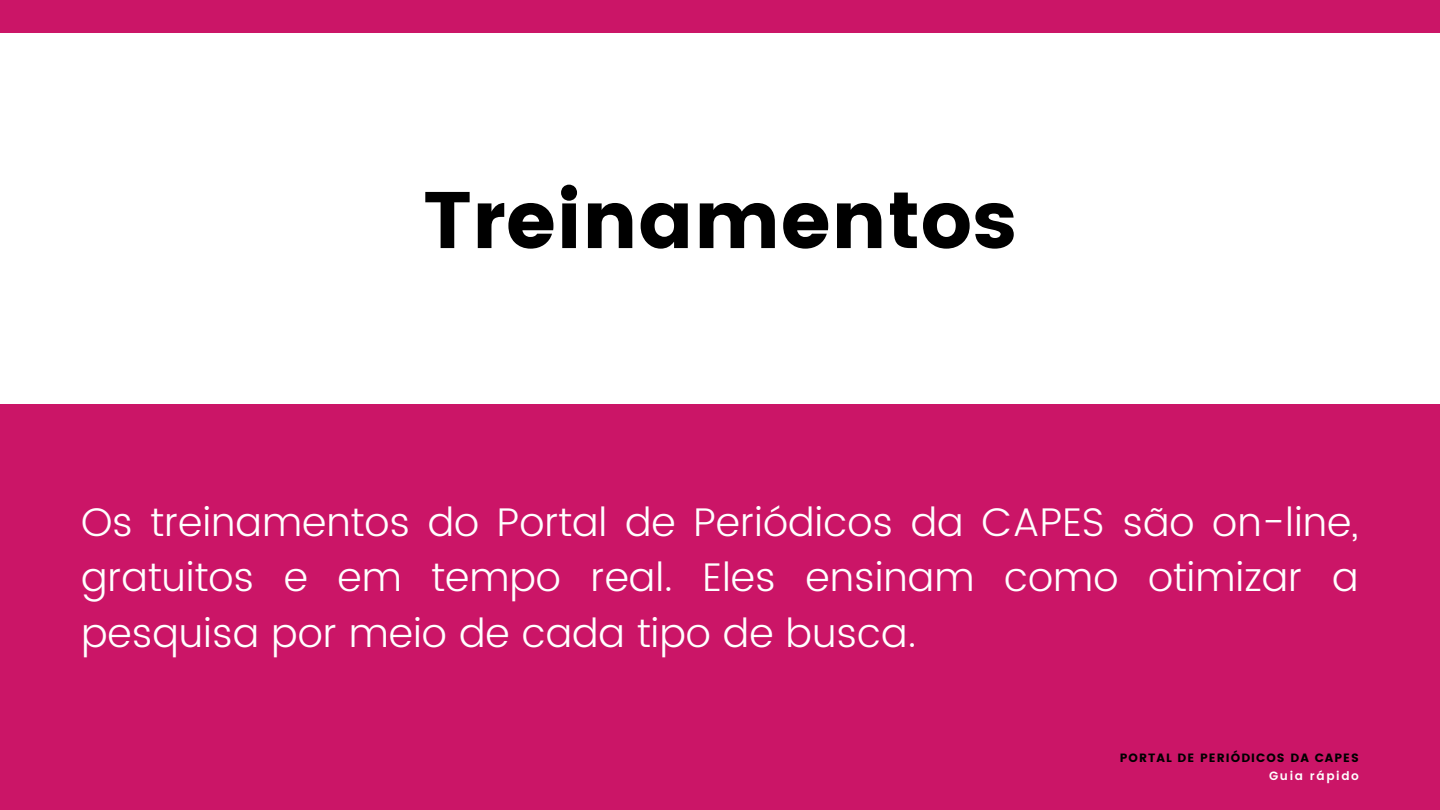
<style>
.page{position:relative;width:1440px;height:810px;background:#fff}
.page>*{position:absolute;margin:0;border:0;box-sizing:border-box;transform-origin:0 0}
.t1{font:80px "Poppins";color:#000}
.t2{font:300 40px/55.5px "Poppins";color:#fff;text-align:justify}
.t3{font:12px "Poppins";letter-spacing:.09em;color:#000}
.t4{font:600 12px "Poppins";letter-spacing:.135em;color:#fff}
</style>
<div class="page">
<div style="left:0;top:405px;width:1440px;height:405px;background:#cb1567"></div>
<div style="left:0;top:0;width:1440px;height:33px;background:#cb1567"></div>
<h1 class="t1" style="left:423px;top:174px;width:595px">Treinamentos</h1>
<p class="t2" style="left:81px;top:494px;width:1279px">Os treinamentos do Portal de Periódicos da CAPES são on-line, gratuitos e em tempo real. Eles ensinam como otimizar a pesquisa por meio de cada tipo de busca.</p>
<p class="t3" style="left:1120px;top:751px;width:241px">PORTAL DE PERIÓDICOS DA CAPES</p>
<p class="t4" style="left:1269px;top:769px;width:91px">Guia rápido</p>
</div>
